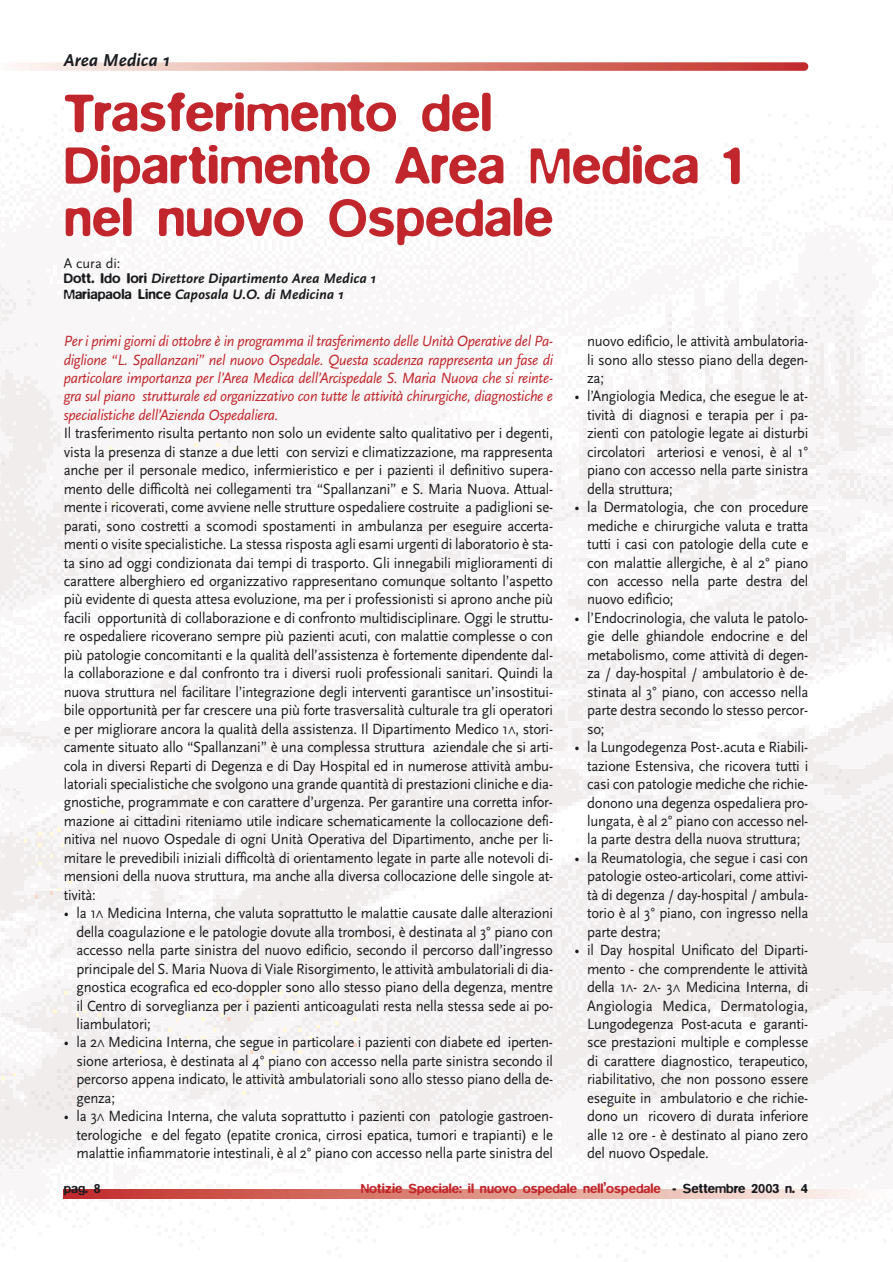
<style>
.page{position:relative;width:893px;height:1262px;background:#fff}
.page>*{position:absolute;margin:0;border:0;box-sizing:border-box;transform-origin:0 0}
.t1{font:500 54px/52.5px "Blur";color:#c1262c}
.t2{font:italic 700 18px "Scala Sans";color:#1b1c20}
.t3{font:15.45px/18.5px "Scala Sans";letter-spacing:-.015em;color:#1b1c20;text-align:justify;scale:.95 1}
.t4{font:italic 15.45px/18.5px "Scala Sans";letter-spacing:-.015em;color:#c1262c;text-align:justify;scale:.95 1}
.t5{font:italic 700 14.25px/15.8px "Scala Sans";color:#1b1c20}
.t6{font:500 13.5px "Blur";color:#c1262c}
.t7{font:500 13.5px "Blur";color:#1b1c20}
.s1{font-weight:400;font-style:normal}
.s2{font-family:"Blur";font-weight:500;font-style:normal}
.s3{color:#1b1c20}
</style>
<div class="page">
<img style="left:0;top:65px;width:892px;height:1134px">
<svg style="left:64px;top:1189px;width:828px;height:9px"></svg>
<svg style="left:0;top:62px;width:808px;height:9px"></svg>
<p class="t2" style="left:64px;top:53px;width:107px">Area Medica 1</p>
<h1 class="t1" style="left:64px;top:91px;width:679px">Trasferimento del<br>Dipartimento Area Medica 1 nel nuovo Ospedale</h1>
<p class="t5" style="left:64px;top:256px;width:313px"><span class="s1">A cura di:<br></span><span class="s2">Dott. Ido Iori</span> Direttore Dipartimento Area Medica 1<br><span class="s2">Mariapaola Lince</span> Caposala U.O. di Medicina 1</p>
<p class="t4" style="left:64px;top:333px;width:516px">Per i primi giorni di ottobre è in programma il trasferimento delle Unità Operative del Pa&shy;diglione “L. Spallanzani” nel nuovo Ospedale. Questa scadenza rappresenta un fase di particolare importanza per l’Area Medica dell’Arcispedale S. Maria Nuova che si reinte&shy;gra sul piano strutturale ed organizzativo con tutte le attività chirurgiche, diagnostiche e specialistiche dell’Azienda Ospedaliera.</p>
<p class="t3" style="left:64px;top:425px;width:516px">Il trasferimento risulta pertanto non solo un evidente salto qualitativo per i degenti, vista la presenza di stanze a due letti con servizi e climatizzazione, ma rappresenta anche per il personale medico, infermieristico e per i pazienti il definitivo supera&shy;mento delle difficoltà nei collegamenti tra “Spallanzani” e S. Maria Nuova. Attual&shy;mente i ricoverati, come avviene nelle strutture ospedaliere costruite a padiglioni se&shy;parati, sono costretti a scomodi spostamenti in ambulanza per eseguire accerta&shy;menti o visite specialistiche. La stessa risposta agli esami urgenti di laboratorio è sta&shy;ta sino ad oggi condizionata dai tempi di trasporto. Gli innegabili miglioramenti di carattere alberghiero ed organizzativo rappresentano comunque soltanto l’aspetto più evidente di questa attesa evoluzione, ma per i professionisti si aprono anche più facili opportunità di collaborazione e di confronto multidisciplinare. Oggi le struttu&shy;re ospedaliere ricoverano sempre più pazienti acuti, con malattie complesse o con più patologie concomitanti e la qualità dell’assistenza è fortemente dipendente dal&shy;la collaborazione e dal confronto tra i diversi ruoli professionali sanitari. Quindi la nuova struttura nel facilitare l’integrazione degli interventi garantisce un’insostitui&shy;bile opportunità per far crescere una più forte trasversalità culturale tra gli operatori e per migliorare ancora la qualità della assistenza. Il Dipartimento Medico 1^, stori&shy;camente situato allo “Spallanzani” è una complessa struttura aziendale che si arti&shy;cola in diversi Reparti di Degenza e di Day Hospital ed in numerose attività ambu&shy;latoriali specialistiche che svolgono una grande quantità di prestazioni cliniche e dia&shy;gnostiche, programmate e con carattere d’urgenza. Per garantire una corretta infor&shy;mazione ai cittadini riteniamo utile indicare schematicamente la collocazione defi&shy;nitiva nel nuovo Ospedale di ogni Unità Operativa del Dipartimento, anche per li&shy;mitare le prevedibili iniziali difficoltà di orientamento legate in parte alle notevoli di&shy;mensioni della nuova struttura, ma anche alla diversa collocazione delle singole at&shy;tività:</p>
<p class="t3" style="left:77px;top:905px;width:503px;text-indent:-13px">• la 1^ Medicina Interna, che valuta soprattutto le malattie causate dalle alterazioni della coagulazione e le patologie dovute alla trombosi, è destinata al 3° piano con accesso nella parte sinistra del nuovo edificio, secondo il percorso dall’ingresso principale del S. Maria Nuova di Viale Risorgimento, le attività ambulatoriali di dia&shy;gnostica ecografica ed eco-doppler sono allo stesso piano della degenza, mentre il Centro di sorveglianza per i pazienti anticoagulati resta nella stessa sede ai po&shy;liambulatori;</p>
<p class="t3" style="left:77px;top:1034px;width:503px;text-indent:-13px">• la 2^ Medicina Interna, che segue in particolare i pazienti con diabete ed iperten&shy;sione arteriosa, è destinata al 4° piano con accesso nella parte sinistra secondo il percorso appena indicato, le attività ambulatoriali sono allo stesso piano della de&shy;genza;</p>
<p class="t3" style="left:77px;top:1108px;width:503px;text-indent:-13px">• la 3^ Medicina Interna, che valuta soprattutto i pazienti con patologie gastroen&shy;terologiche e del fegato (epatite cronica, cirrosi epatica, tumori e trapianti) e le malattie infiammatorie intestinali, è al 2° piano con accesso nella parte sinistra del</p>
<p class="t3" style="left:587px;top:333px;width:234px">nuovo edificio, le attività ambulatoria&shy;li sono allo stesso piano della degen&shy;za;</p>
<p class="t3" style="left:587px;top:388px;width:234px;text-indent:-13px">• l’Angiologia Medica, che esegue le at&shy;tività di diagnosi e terapia per i pa&shy;zienti con patologie legate ai disturbi circolatori arteriosi e venosi, è al 1° piano con accesso nella parte sinistra della struttura;</p>
<p class="t3" style="left:587px;top:499px;width:234px;text-indent:-13px">• la Dermatologia, che con procedure mediche e chirurgiche valuta e tratta tutti i casi con patologie della cute e con malattie allergiche, è al 2° piano con accesso nella parte destra del nuovo edificio;</p>
<p class="t3" style="left:587px;top:610px;width:234px;text-indent:-13px">• l’Endocrinologia, che valuta le patolo&shy;gie delle ghiandole endocrine e del metabolismo, come attività di degen&shy;za / day-hospital / ambulatorio è de&shy;stinata al 3° piano, con accesso nella parte destra secondo lo stesso percor&shy;so;</p>
<p class="t3" style="left:587px;top:739px;width:234px;text-indent:-13px">• la Lungodegenza Post-.acuta e Riabili&shy;tazione Estensiva, che ricovera tutti i casi con patologie mediche che richie&shy;donono una degenza ospedaliera pro&shy;lungata, è al 2° piano con accesso nel&shy;la parte destra della nuova struttura;</p>
<p class="t3" style="left:587px;top:849px;width:234px;text-indent:-13px">• la Reumatologia, che segue i casi con patologie osteo-articolari, come attivi&shy;tà di degenza / day-hospital / ambula&shy;torio è al 3° piano, con ingresso nella parte destra;</p>
<p class="t3" style="left:587px;top:942px;width:234px;text-indent:-13px">• il Day hospital Unificato del Diparti&shy;mento - che comprendente le attività della 1^- 2^- 3^ Medicina Interna, di Angiologia Medica, Dermatologia, Lungodegenza Post-acuta e garanti&shy;sce prestazioni multiple e complesse di carattere diagnostico, terapeutico, riabilitativo, che non possono essere eseguite in ambulatorio e che richie&shy;dono un ricovero di durata inferiore alle 12 ore - è destinato al piano zero del nuovo Ospedale.</p>
<p class="t7" style="left:64px;top:1184px;width:38px">pag. 8</p>
<p class="t6" style="left:361px;top:1184px;width:449px">Notizie Speciale: il nuovo ospedale nell’ospedale <span class="s3">- Settembre 2003 n. 4</span></p>
</div>
